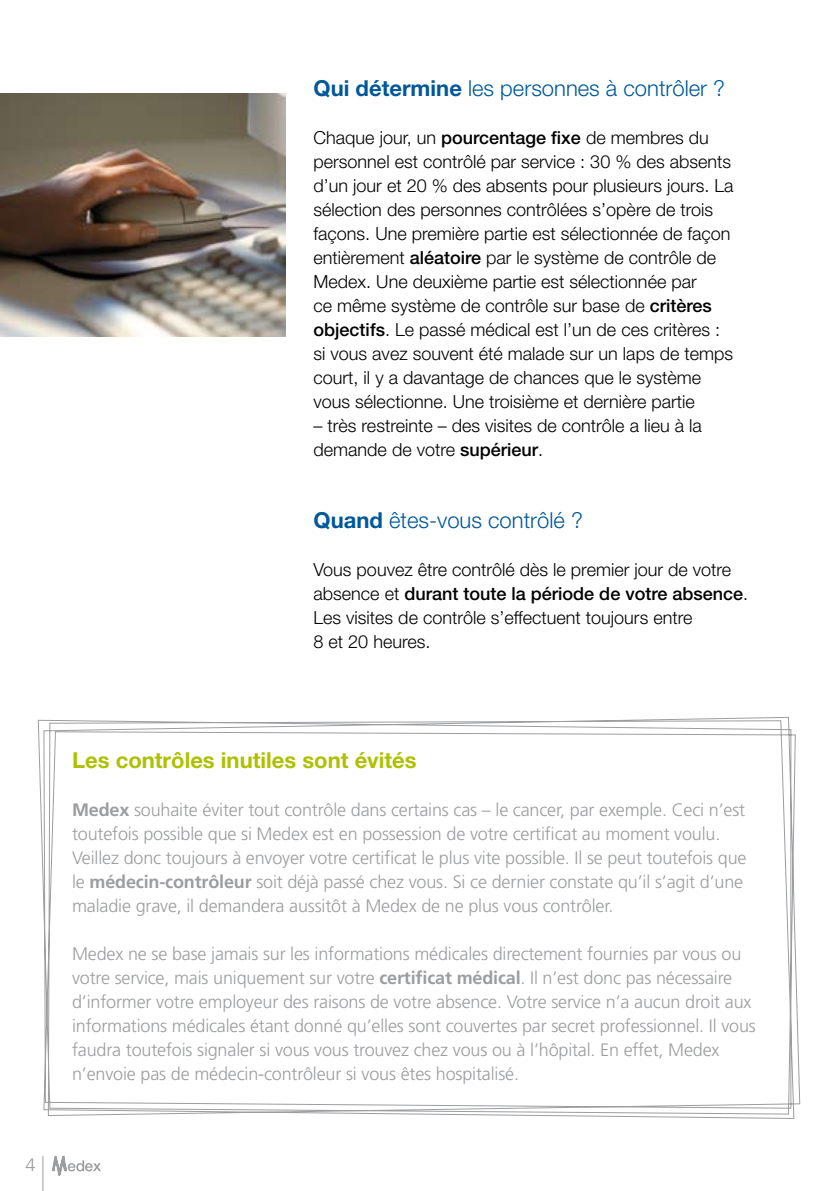
<style>
.page{position:relative;width:840px;height:1191px;background:#fff}
.page>*{position:absolute;margin:0;border:0;box-sizing:border-box;transform-origin:0 0}
.t1{font:300 22px "Helvetica Neue LT";color:#005899}
.t2{font:700 22px "Helvetica Neue LT";color:#aec100}
.t3{font:300 18px/24px "Frutiger";letter-spacing:-.01em;color:#9c9d9f}
.t4{font:300 18px/24px "Helvetica Neue LT";color:#000}
.s1{font-weight:700}
.s2{font-weight:500}
</style>
<div class="page">
<svg style="left:37px;top:716px;width:763px;height:403px"></svg>
<img style="left:0;top:93px;width:285px;height:244px">
<hr style="left:42px;top:1156px;width:1px;height:35px;background:#9c9d9f">
<svg style="left:52px;top:1155px;width:49px;height:21px"></svg>
<p class="t1" style="left:313px;top:75px;width:413px"><span class="s1">Qui détermine</span> les personnes à contrôler ?</p>
<p class="t4" style="left:313px;top:125px;width:421px">Chaque jour, un <span class="s2">pourcentage fixe</span> de membres du personnel est contrôlé par service : 30 % des absents d’un jour et 20 % des absents pour plusieurs jours. La sélection des personnes contrôlées s’opère de trois façons. Une première partie est sélectionnée de façon entièrement <span class="s2">aléatoire</span> par le système de contrôle de Medex. Une deuxième partie est sélectionnée par<br>ce même système de contrôle sur base de <span class="s2">critères objectifs</span>. Le passé médical est l’un de ces critères : si vous avez souvent été malade sur un laps de temps court, il y a davantage de chances que le système vous sélectionne. Une troisième et dernière partie</p>
<p class="t4" style="left:313px;top:413px;width:389px">– très restreinte – des visites de contrôle a lieu à la demande de votre <span class="s2">supérieur</span>.</p>
<p class="t1" style="left:313px;top:507px;width:270px"><span class="s1">Quand</span> êtes-vous contrôlé ?</p>
<p class="t4" style="left:313px;top:557px;width:436px">Vous pouvez être contrôlé dès le premier jour de votre absence et <span class="s2">durant toute la période de votre absence</span>.<br>Les visites de contrôle s’effectuent toujours entre<br>8 et 20 heures.</p>
<p class="t2" style="left:72px;top:747px;width:346px">Les contrôles inutiles sont évités</p>
<p class="t3" style="left:72px;top:798px;width:675px"><span class="s1">Medex</span> souhaite éviter tout contrôle dans certains cas – le cancer, par exemple. Ceci n’est toutefois possible que si Medex est en possession de votre certificat au moment voulu.<br>Veillez donc toujours à envoyer votre certificat le plus vite possible. Il se peut toutefois que le <span class="s1">médecin-contrôleur</span> soit déjà passé chez vous. Si ce dernier constate qu’il s’agit d’une maladie grave, il demandera aussitôt à Medex de ne plus vous contrôler.</p>
<p class="t3" style="left:72px;top:942px;width:685px">Medex ne se base jamais sur les informations médicales directement fournies par vous ou votre service, mais uniquement sur votre <span class="s1">certificat médical</span>. Il n’est donc pas nécessaire d’informer votre employeur des raisons de votre absence. Votre service n’a aucun droit aux informations médicales étant donné qu’elles sont couvertes par secret professionnel. Il vous faudra toutefois signaler si vous vous trouvez chez vous ou à l’hôpital. En effet, Medex n’envoie pas de médecin-contrôleur si vous êtes hospitalisé.</p>
</div>
